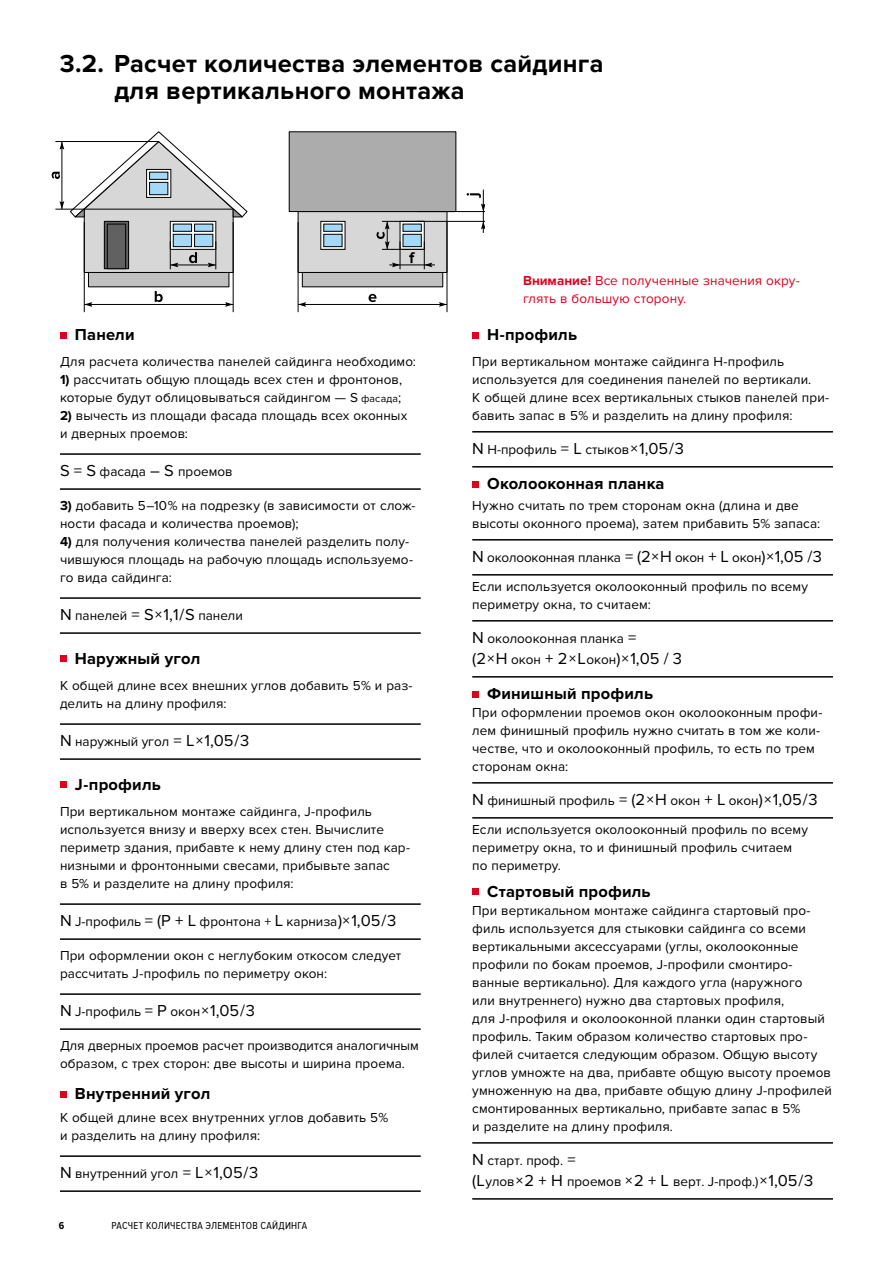
<style>
.page{position:relative;width:893px;height:1263px;background:#fff}
.page>*{position:absolute;margin:0;border:0;box-sizing:border-box;transform-origin:0 0}
.t1{font:700 25.5px/27px "Proxima Nova";letter-spacing:.01em;color:#000}
.t2{font:700 16.5px "Proxima Nova";letter-spacing:.01em;color:#000}
.t3{font:16.5px/34.8px "Proxima Nova";color:#000}
.t4{font:13.5px/18px "Proxima Nova";letter-spacing:.005em;color:#000}
.t5{font:13.5px/18px "Proxima Nova";letter-spacing:.005em;color:#df0020}
.t6{font:10.5px "Proxima Nova Cond";letter-spacing:.025em;color:#000}
.t7{font:700 10.5px "Proxima Nova Cond";color:#000}
.s1{font-weight:700}
.s2{font-size:10.5px}
.s3{font-size:16.5px}
.s4{font-size:13.5px}
</style>
<div class="page">
<hr style="left:60px;top:453px;width:361px;height:2px;background:#000">
<hr style="left:60px;top:488px;width:361px;height:2px;background:#000">
<hr style="left:60px;top:597px;width:361px;height:2px;background:#000">
<hr style="left:60px;top:632px;width:361px;height:2px;background:#000">
<hr style="left:60px;top:723px;width:361px;height:2px;background:#000">
<hr style="left:60px;top:758px;width:361px;height:2px;background:#000">
<hr style="left:60px;top:903px;width:361px;height:2px;background:#000">
<hr style="left:60px;top:938px;width:361px;height:2px;background:#000">
<hr style="left:60px;top:993px;width:361px;height:2px;background:#000">
<hr style="left:60px;top:1028px;width:361px;height:2px;background:#000">
<hr style="left:60px;top:1155px;width:361px;height:2px;background:#000">
<hr style="left:60px;top:1190px;width:361px;height:2px;background:#000">
<svg style="left:60px;top:332px;width:6px;height:6px"></svg>
<svg style="left:60px;top:656px;width:6px;height:6px"></svg>
<svg style="left:60px;top:782px;width:6px;height:6px"></svg>
<svg style="left:60px;top:1091px;width:6px;height:6px"></svg>
<hr style="left:472px;top:431px;width:361px;height:1px;background:#000">
<hr style="left:472px;top:466px;width:361px;height:2px;background:#000">
<hr style="left:472px;top:539px;width:361px;height:1px;background:#000">
<hr style="left:472px;top:574px;width:361px;height:2px;background:#000">
<hr style="left:472px;top:620px;width:361px;height:1px;background:#000">
<hr style="left:472px;top:676px;width:361px;height:2px;background:#000">
<hr style="left:472px;top:782px;width:361px;height:1px;background:#000">
<hr style="left:472px;top:817px;width:361px;height:2px;background:#000">
<hr style="left:472px;top:1142px;width:361px;height:1px;background:#000">
<hr style="left:472px;top:1198px;width:361px;height:2px;background:#000">
<div style="left:472px;top:332px;width:7px;height:6px;background:#df0020"></div>
<div style="left:472px;top:481px;width:7px;height:6px;background:#df0020"></div>
<div style="left:472px;top:691px;width:7px;height:6px;background:#df0020"></div>
<div style="left:472px;top:889px;width:7px;height:6px;background:#df0020"></div>
<div style="left:88px;top:272px;width:141px;height:15px;background:#c1c1c1"></div>
<div style="left:298px;top:212px;width:149px;height:60px;background:#d7d7d7"></div>
<div style="left:302px;top:272px;width:141px;height:15px;background:#c1c1c1"></div>
<div style="left:302px;top:272px;width:141px;height:15px;border:1px solid #000"></div>
<div style="left:289px;top:132px;width:167px;height:80px;background:#acacac"></div>
<div style="left:289px;top:131px;width:167px;height:81px;border:1px solid #000"></div>
<svg style="left:322px;top:223px;width:21px;height:25px"></svg>
<div style="left:320px;top:221px;width:25px;height:29px;border:1px solid #000"></div>
<svg style="left:323px;top:224px;width:20px;height:23px"></svg>
<hr style="left:84px;top:222px;width:1px;height:90px;background:#000">
<hr style="left:233px;top:222px;width:1px;height:90px;background:#000">
<hr style="left:84px;top:304px;width:149px;height:1px;background:#000">
<svg style="left:225px;top:302px;width:8px;height:5px"></svg>
<svg style="left:84px;top:302px;width:8px;height:5px"></svg>
<svg style="left:155px;top:291px;width:8px;height:11px"></svg>
<svg style="left:52px;top:131px;width:196px;height:142px"></svg>
<hr style="left:447px;top:222px;width:1px;height:90px;background:#000">
<hr style="left:298px;top:304px;width:149px;height:1px;background:#000">
<svg style="left:439px;top:302px;width:8px;height:5px"></svg>
<svg style="left:299px;top:302px;width:7px;height:5px"></svg>
<svg style="left:369px;top:294px;width:7px;height:8px"></svg>
<hr style="left:298px;top:222px;width:1px;height:90px;background:#000">
<hr style="left:417px;top:221px;width:68px;height:1px;background:#000">
<hr style="left:417px;top:211px;width:68px;height:1px;background:#000">
<hr style="left:389px;top:265px;width:46px;height:1px;background:#000">
<svg style="left:376px;top:221px;width:56px;height:48px"></svg>
<hr style="left:483px;top:190px;width:1px;height:43px;background:#000">
<svg style="left:481px;top:221px;width:4px;height:8px"></svg>
<svg style="left:467px;top:193px;width:18px;height:19px"></svg>
<h1 class="t1" style="left:114px;top:51px;width:491px;text-indent:-54px">3.2. Расчет количества элементов сайдинга для вертикального монтажа</h1>
<p class="t2" style="left:75px;top:325px;width:61px">Панели</p>
<p class="t4" style="left:60px;top:353px;width:357px">Для расчета количества панелей сайдинга необходимо:</p>
<p class="t4" style="left:60px;top:371px;width:344px"><span class="s1">1)</span> рассчитать общую площадь всех стен и фронтонов, которые будут облицовываться сайдингом — S <span class="s2">фасада</span>;</p>
<p class="t4" style="left:60px;top:407px;width:349px"><span class="s1">2)</span> вычесть из площади фасада площадь всех оконных и дверных проемов:</p>
<p class="t4" style="left:60px;top:463px;width:174px"><span class="s3">S = S</span> фасада <span class="s3">– S</span> проемов</p>
<p class="t4" style="left:60px;top:497px;width:357px"><span class="s1">3)</span> добавить 5–10 % на подрезку (в зависимости от слож&shy;ности фасада и количества проемов);</p>
<p class="t4" style="left:60px;top:533px;width:355px"><span class="s1">4)</span> для получения количества панелей разделить полу&shy;чившуюся площадь на рабочую площадь используемо&shy;го вида сайдинга:</p>
<p class="t4" style="left:60px;top:607px;width:184px"><span class="s3">N</span> панелей <span class="s3">= S × 1,1 / S</span> панели</p>
<p class="t2" style="left:75px;top:649px;width:127px">Наружный угол</p>
<p class="t4" style="left:60px;top:677px;width:354px">К общей длине всех внешних углов добавить 5 % и раз&shy;делить на длину профиля:</p>
<p class="t4" style="left:60px;top:733px;width:191px"><span class="s3">N</span> наружный угол <span class="s3">= L × 1,05 / 3</span></p>
<p class="t2" style="left:75px;top:775px;width:87px">J-профиль</p>
<p class="t4" style="left:60px;top:803px;width:352px">При вертикальном монтаже сайдинга, J-профиль используется внизу и вверху всех стен. Вычислите периметр здания, прибавте к нему длину стен под кар&shy;низными и фронтонными свесами, прибывьте запас<br>в 5% и разделите на длину профиля:</p>
<p class="t4" style="left:60px;top:913px;width:338px"><span class="s3">N</span> J-профиль <span class="s3">= (P + L</span> фронтона + <span class="s3">L</span> карниза <span class="s3">)× 1,05 / 3</span></p>
<p class="t4" style="left:60px;top:947px;width:343px">При оформлении окон с неглубоким откосом следует рассчитать J-профиль по периметру окон:</p>
<p class="t4" style="left:60px;top:1003px;width:197px"><span class="s3">N</span> J-профиль <span class="s3">= P</span> окон <span class="s3">× 1,05 / 3</span></p>
<p class="t4" style="left:60px;top:1037px;width:360px">Для дверных проемов расчет производится аналогичным образом, с трех сторон: две высоты и ширина проема.</p>
<p class="t2" style="left:75px;top:1084px;width:137px">Внутренний угол</p>
<p class="t4" style="left:60px;top:1109px;width:330px">К общей длине всех внутренних углов добавить 5 % и разделить на длину профиля:</p>
<p class="t4" style="left:60px;top:1165px;width:200px"><span class="s3">N</span> внутренний угол <span class="s3">= L × 1,05 / 3</span></p>
<p class="t7" style="left:59px;top:1219px;width:7px">6</p>
<p class="t6" style="left:112px;top:1220px;width:107px">РАСЧЕТ КОЛИЧЕСТВА ЭЛЕМЕНТО</p>
<p class="t6" style="left:252px;top:1220px;width:56px">В САЙДИН ГА</p>
<p class="t5" style="left:523px;top:272px;width:278px"><span class="s1">Внимание!</span> Все полученные значения окру&shy;глять в большую сторону.</p>
<p class="t2" style="left:487px;top:325px;width:91px">H-профиль</p>
<p class="t4" style="left:472px;top:353px;width:358px">При вертикальном монтаже сайдинга H-профиль используется для соединения панелей по вертикали.<br>К общей длине всех вертикальных стыков панелей при&shy;бавить запас в 5 % и разделить на длину профиля:</p>
<p class="t4" style="left:472px;top:441px;width:213px"><span class="s3">N</span> Н-профиль <span class="s3">= L</span> стыков <span class="s3">× 1,05 / 3</span></p>
<p class="t2" style="left:487px;top:474px;width:179px">Околооконная планка</p>
<p class="t4" style="left:472px;top:497px;width:349px">Нужно считать по трем сторонам окна (длина и две высоты оконного проема), затем прибавить 5% запаса:</p>
<p class="t4" style="left:472px;top:543px;width:351px;line-height:29px"><span class="s3">N</span> околооконная планка <span class="s3">= (2 × H</span> окон <span class="s3">+ L</span> окон<span class="s3">) × 1,05 / 3<br></span>Если используется околооконный профиль по всему</p>
<p class="t4" style="left:472px;top:596px;width:180px">периметру окна, то считаем:</p>
<p class="t4" style="left:472px;top:630px;width:166px"><span class="s3">N</span> околооконная планка <span class="s3">=</span></p>
<p class="t3" style="left:487px;top:641px;width:196px;text-indent:-15px">(2 × H <span class="s4">окон</span> + 2 × L <span class="s4">окон</span>) × 1,05 / 3<br><span class="s1">Финишный профиль</span></p>
<p class="t4" style="left:472px;top:704px;width:352px">При оформлении проемов окон околооконным профи&shy;лем финишный профиль нужно считать в том же коли&shy;честве, что и околооконный профиль, то есть по трем сторонам окна:</p>
<p class="t4" style="left:472px;top:786px;width:347px;line-height:29px"><span class="s3">N</span> финишный профиль <span class="s3">= (2 × H</span> окон <span class="s3">+ L</span> окон<span class="s3">) × 1,05 / 3<br></span>Если используется околооконный профиль по всему</p>
<p class="t4" style="left:472px;top:839px;width:322px">периметру окна, то и финишный профиль считаем по периметру.</p>
<p class="t2" style="left:487px;top:882px;width:165px">Стартовый профиль</p>
<p class="t4" style="left:472px;top:902px;width:361px">При вертикальном монтаже сайдинга стартовый про&shy;филь используется для стыковки сайдинга со всеми вертикальными аксессуарами (углы, околооконные профили по бокам проемов, J-профили смонтиро&shy;ванные вертикально). Для каждого угла (наружного<br>или внутреннего) нужно два стартовых профиля,<br>для J-профиля и околооконной планки один стартовый профиль. Таким образом количество стартовых про&shy;филей считается следующим образом. Общую высоту углов умножте на два, прибавте общую высоту проемов умноженную на два, прибавте общую длину J-профилей смонтированных вертикально, прибавте запас в 5%<br>и разделите на длину профиля.</p>
<p class="t4" style="left:472px;top:1150px;width:343px;line-height:21px"><span class="s3">N</span> старт. проф. <span class="s3">=<br>(L</span> улов <span class="s3">× 2 + H</span> проемов <span class="s3">× 2 + L</span> верт. J-проф.) <span class="s3">× 1,05 / 3</span></p>
</div>
